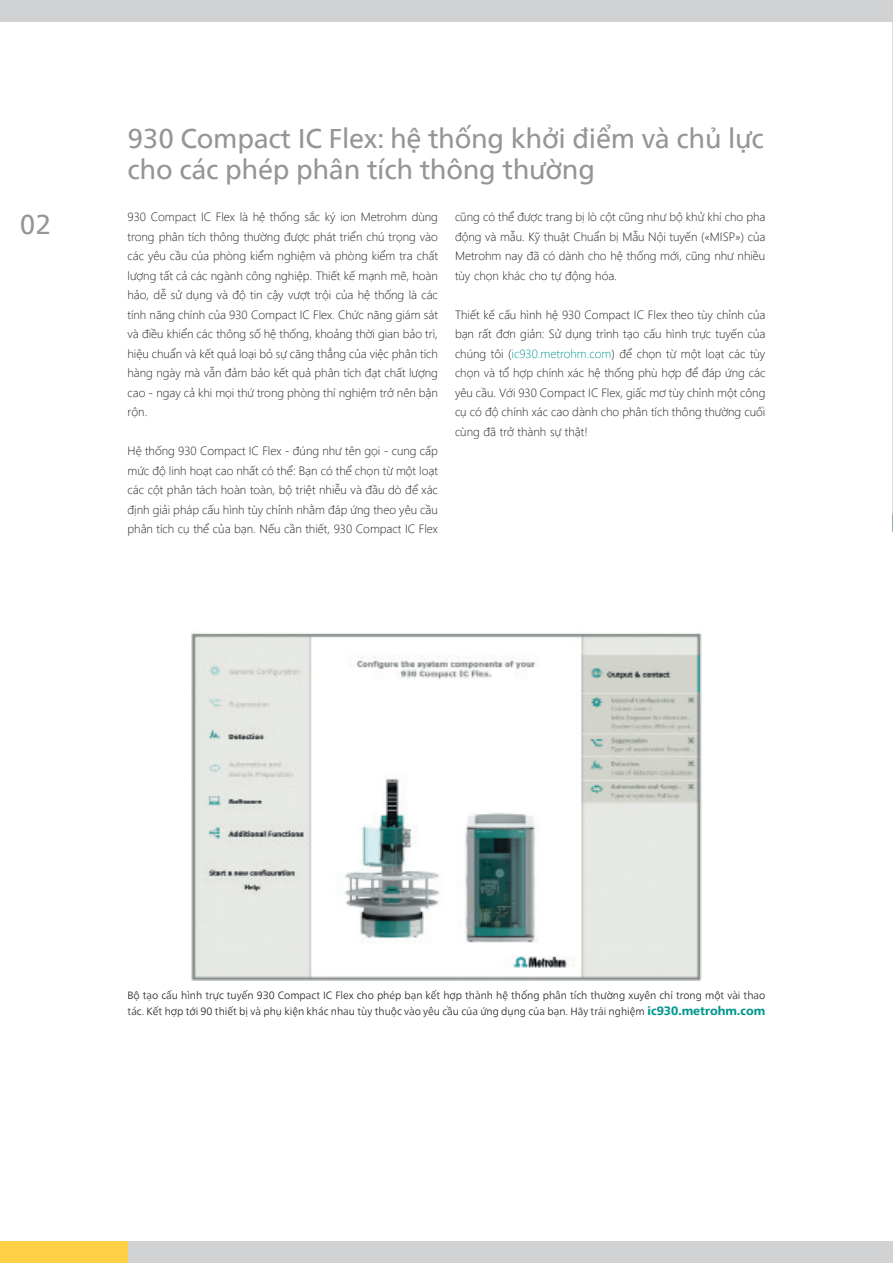
<style>
.page{position:relative;width:893px;height:1263px;background:#fff}
.page>*{position:absolute;margin:0;border:0;box-sizing:border-box;transform-origin:0 0}
.Lead{font:27px/30.8px "Neue Frutiger World";letter-spacing:-.01em;color:#939598}
.Pagina{font:27px "Neue Frutiger World";color:#939598}
.Lauftext{font:300 12px/19.5px "Segoe UI";color:#231f20;text-align:justify}
.Legenden{font:300 10.5px/15.8px "Neue Frutiger World";color:#231f20}
.s1{color:#00968f}
.s2{font-weight:800;font-size:12px;color:#00968f}
</style>
<div class="page">
<img style="left:892px;top:21px;width:1px;height:510px">
<div style="left:0;top:1242px;width:893px;height:21px;background:#d1d2d4"></div>
<div style="left:0;top:0;width:893px;height:21px;background:#d1d2d4"></div>
<img style="left:191px;top:633px;width:511px;height:348px">
<div style="left:0;top:1242px;width:128px;height:21px;background:#ffcf45"></div>
<p class="Pagina" style="left:20px;top:203px;width:33px">02</p>
<p class="Lead" style="left:128px;top:124px;width:638px">930 Compact IC Flex: hệ thống khởi điểm và chủ lực cho các phép phân tích thông thường</p>
<p class="Lauftext" style="left:128px;top:206px;width:312px">930 Compact IC Flex là hệ thống sắc ký ion Metrohm dùng trong phân tích thông thường được phát triển chú trọng vào các yêu cầu của phòng kiểm nghiệm và phòng kiểm tra chất lượng tất cả các ngành công nghiệp. Thiết kế mạnh mẽ, hoàn hảo, dễ sử dụng và độ tin cậy vượt trội của hệ thống là các tính năng chính của 930 Compact IC Flex. Chức năng giám sát và điều khiển các thông số hệ thống, khoảng thời gian bảo trì, hiệu chuẩn và kết quả loại bỏ sự căng thẳng của việc phân tích hàng ngày mà vẫn đảm bảo kết quả phân tích đạt chất lượng cao - ngay cả khi mọi thứ trong phòng thí nghiệm trở nên bận rộn.</p>
<p class="Lauftext" style="left:128px;top:440px;width:312px">Hệ thống 930 Compact IC Flex - đúng như tên gọi - cung cấp mức độ linh hoạt cao nhất có thể: Bạn có thể chọn từ một loạt các cột phân tách hoàn toàn, bộ triệt nhiễu và đầu dò để xác định giải pháp cấu hình tùy chỉnh nhằm đáp ứng theo yêu cầu phân tích cụ thể của bạn. Nếu cần thiết, 930 Compact IC Flex</p>
<p class="Lauftext" style="left:455px;top:206px;width:312px">cũng có thể được trang bị lò cột cũng như bộ khử khí cho pha động và mẫu. Kỹ thuật Chuẩn bị Mẫu Nội tuyến («MISP») của Metrohm nay đã có dành cho hệ thống mới, cũng như nhiều tùy chọn khác cho tự động hóa.</p>
<p class="Lauftext" style="left:455px;top:304px;width:312px">Thiết kế cấu hình hệ 930 Compact IC Flex theo tùy chỉnh của bạn rất đơn giản: Sử dụng trình tạo cấu hình trực tuyến của chúng tôi (<span class="s1">ic930.metrohm.com</span>) để chọn từ một loạt các tùy chọn và tổ hợp chính xác hệ thống phù hợp để đáp ứng các yêu cầu. Với 930 Compact IC Flex, giấc mơ tùy chỉnh một công cụ có độ chính xác cao dành cho phân tích thông thường cuối cùng đã trở thành sự thật!</p>
<p class="Legenden" style="left:128px;top:987px;width:639px">Bộ tạo cấu hình trực tuyến 930 Compact IC Flex cho phép bạn kết hợp thành hệ thống phân tích thường xuyên chỉ trong một vài thao tác. Kết hợp tới 90 thiết bị và phụ kiện khác nhau tùy thuộc vào yêu cầu của ứng dụng của bạn. Hãy trải nghiệm <span class="s2">ic930.metrohm.com</span></p>
</div>
